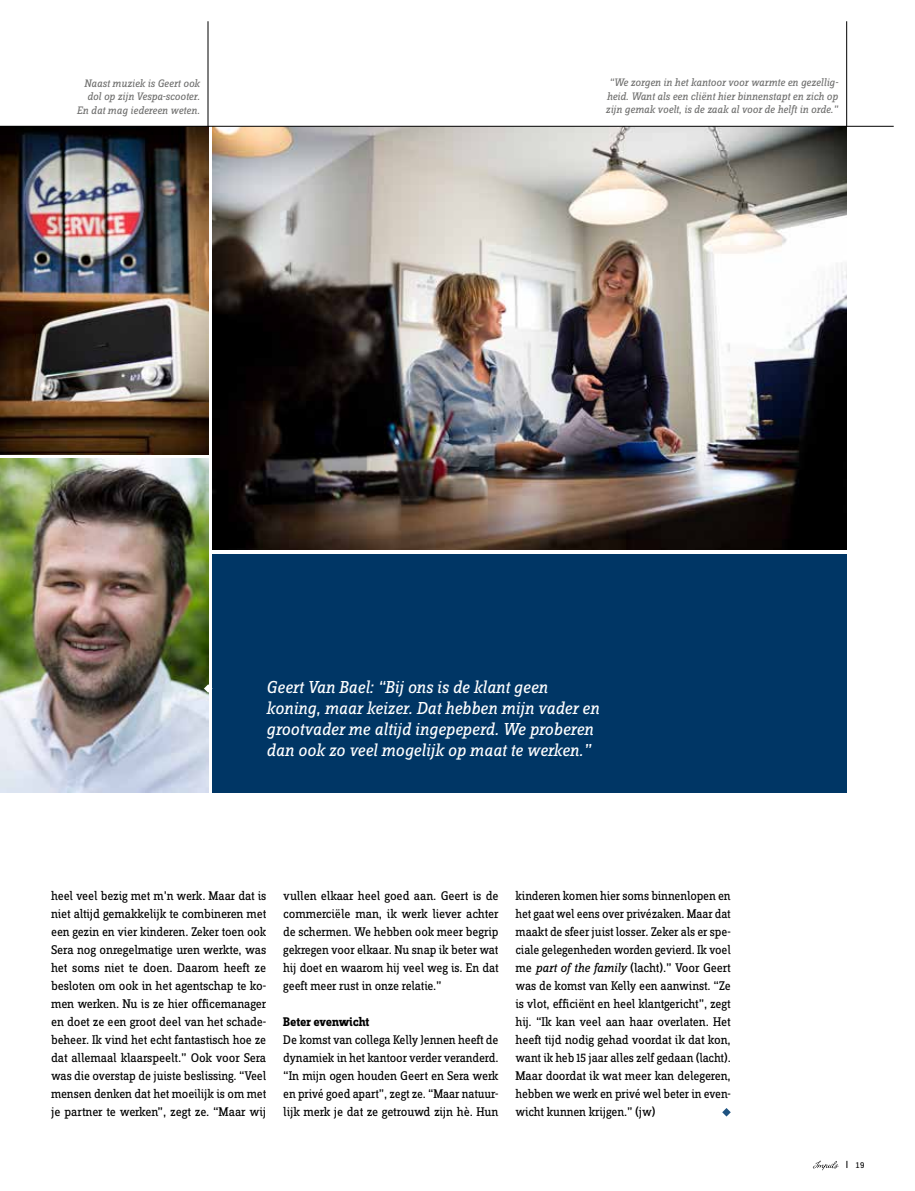
<style>
.page{position:relative;width:915px;height:1191px;background:#fff}
.page>*{position:absolute;margin:0;border:0;box-sizing:border-box;transform-origin:0 0}
.t1{font:italic 18px/21px "Zine Slab Dis OT";letter-spacing:-.01em;color:#fff}
.t2{font:13.05px/18px "Zine Slab Dis OT";letter-spacing:-.015em;color:#000;text-align:justify}
.t3{font:700 13.05px "Zine Slab Dis OT";letter-spacing:-.01em;color:#000}
.t4{font:italic 11.25px/13.5px "Zine Slab Dis OT";letter-spacing:-.01em;color:#6f6f6e;text-align:right}
.t5{font:9px "Zine Slab Dis OT";color:#000}
.s1{font-style:italic}
</style>
<div class="page">
<svg style="left:812px;top:1160px;width:26px;height:10px"></svg>
<img style="left:0;top:131px;width:208px;height:323px">
<img style="left:0;top:459px;width:208px;height:333px">
<div style="left:212px;top:554px;width:634px;height:238px;background:#003665"></div>
<img style="left:212px;top:131px;width:634px;height:418px">
<svg style="left:0;top:126px;width:893px;height:5px;background:#83807c"></svg>
<svg style="left:722px;top:1108px;width:8px;height:8px"></svg>
<hr style="left:208px;top:21px;width:1px;height:105px;background:#000">
<hr style="left:846px;top:21px;width:1px;height:105px;background:#000">
<svg style="left:204px;top:684px;width:5px;height:9px"></svg>
<p class="t4" style="left:77px;top:76px;width:125px">Naast muziek is Geert ook dol op zijn Vespa-scooter.<br>En dat mag iedereen weten.</p>
<p class="t4" style="left:605px;top:76px;width:234px;text-align:center">“We zorgen in het kantoor voor warmte en gezellig&shy;heid. Want als een cliënt hier binnenstapt en zich op zijn gemak voelt, is de zaak al voor de helft in orde.”</p>
<h1 class="t1" style="left:266px;top:677px;width:334px">Geert Van Bael: “Bij ons is de klant geen koning, maar keizer. Dat hebben mijn vader en grootvader me altijd ingepeperd. We proberen dan ook zo veel mogelijk op maat te werken.”</h1>
<p class="t2" style="left:51px;top:887px;width:217px">heel veel bezig met m’n werk. Maar dat is niet altijd gemakkelijk te combineren met een gezin en vier kinderen. Zeker toen ook Sera nog onregelmatige uren werkte, was het soms niet te doen. Daarom heeft ze besloten om ook in het agentschap te ko&shy;men werken. Nu is ze hier officemanager en doet ze een groot deel van het schade&shy;beheer. Ik vind het echt fantastisch hoe ze dat allemaal klaarspeelt.” Ook voor Sera was die overstap de juiste beslissing. “Veel mensen denken dat het moeilijk is om met je partner te werken”, zegt ze. “Maar wij</p>
<p class="t2" style="left:283px;top:887px;width:217px">vullen elkaar heel goed aan. Geert is de commerciële man, ik werk liever achter de schermen. We hebben ook meer begrip gekregen voor elkaar. Nu snap ik beter wat hij doet en waarom hij veel weg is. En dat geeft meer rust in onze relatie.”</p>
<p class="t3" style="left:283px;top:1015px;width:87px">Beter evenwicht</p>
<p class="t2" style="left:283px;top:1031px;width:217px">De komst van collega Kelly Jennen heeft de dynamiek in het kantoor verder veranderd. “In mijn ogen houden Geert en Sera werk en privé goed apart”, zegt ze. “Maar natuur&shy;lijk merk je dat ze getrouwd zijn hè. Hun</p>
<p class="t2" style="left:515px;top:887px;width:217px">kinderen komen hier soms binnenlopen en het gaat wel eens over privézaken. Maar dat maakt de sfeer juist losser. Zeker als er spe&shy;ciale gelegenheden worden gevierd. Ik voel me <span class="s1">part of the family</span> (lacht).” Voor Geert was de komst van Kelly een aanwinst. “Ze is vlot, efficiënt en heel klantgericht”, zegt hij. “Ik kan veel aan haar overlaten. Het heeft tijd nodig gehad voordat ik dat kon, want ik heb 15 jaar alles zelf gedaan (lacht).<br>Maar doordat ik wat meer kan delegeren, hebben we werk en privé wel beter in even&shy;wicht kunnen krijgen.” (jw)</p>
<p class="t5" style="left:854px;top:1160px;width:11px">19</p>
</div>
